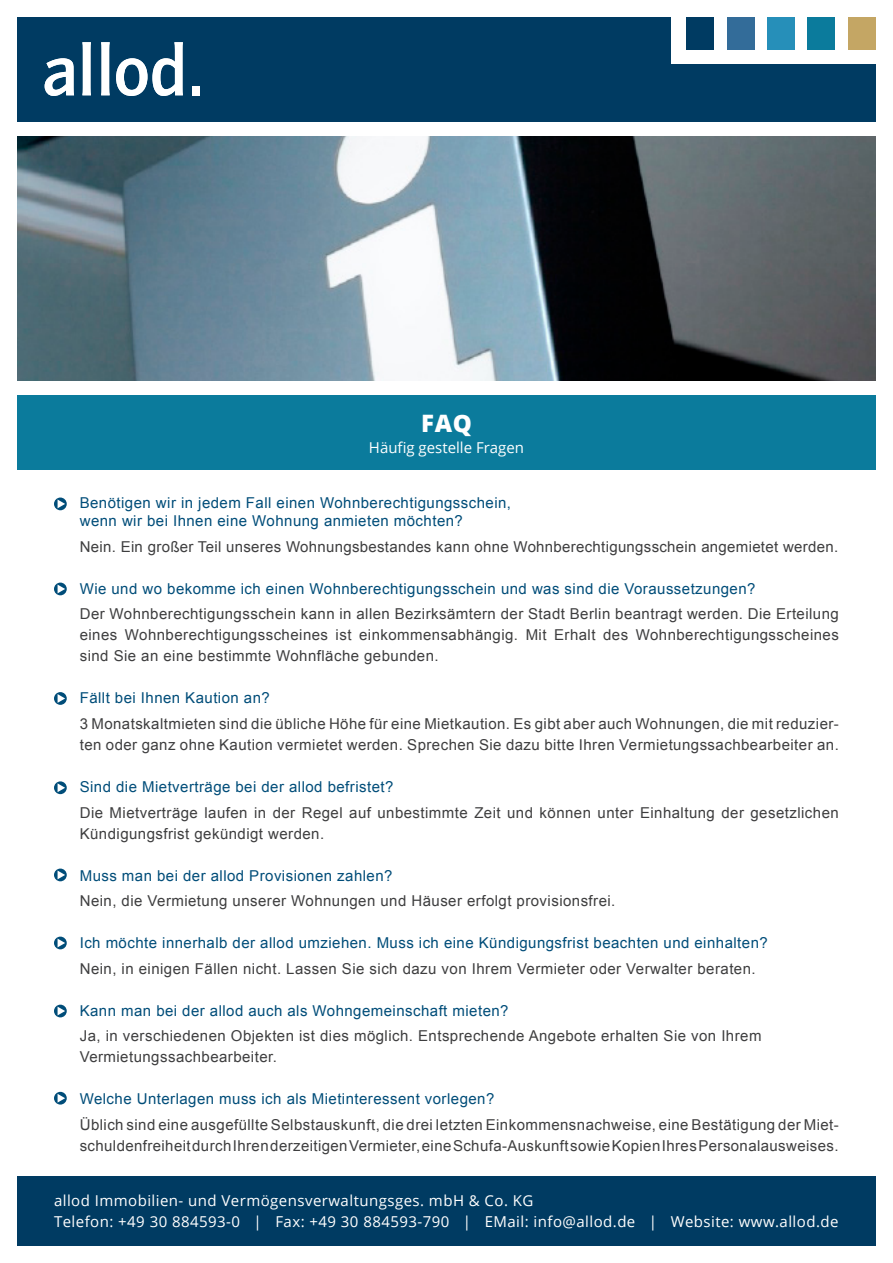
<style>
.page{position:relative;width:893px;height:1263px;background:#fff}
.page>*{position:absolute;margin:0;border:0;box-sizing:border-box;transform-origin:0 0}
.t1{font:800 24px "Open Sans";color:#fff}
.t2{font:15px/21px "Arial";letter-spacing:.03em;color:#3e3e3f}
.t3{font:15px/18px "Arial";letter-spacing:.03em;color:#004d79}
.t4{font:15px/21px "Open Sans";letter-spacing:.03em;color:#fff}
.t5{font:15px "Open Sans";color:#fff}
</style>
<div class="page">
<div style="left:17px;top:17px;width:859px;height:104px;background:#003b62"></div>
<svg style="left:45px;top:42px;width:155px;height:54px"></svg>
<div style="left:192px;top:86px;width:8px;height:9px;background:#fff"></div>
<div style="left:672px;top:17px;width:204px;height:46px;background:#fff"></div>
<div style="left:686px;top:17px;width:27px;height:33px;background:#003b62"></div>
<div style="left:727px;top:17px;width:27px;height:33px;background:#336c99"></div>
<div style="left:767px;top:17px;width:28px;height:33px;background:#268fb9"></div>
<div style="left:807px;top:17px;width:28px;height:33px;background:#0b7b9c"></div>
<div style="left:848px;top:17px;width:28px;height:33px;background:#c4a664"></div>
<img style="left:17px;top:136px;width:859px;height:245px">
<div style="left:17px;top:395px;width:859px;height:75px;background:#0b7b9c"></div>
<div style="left:17px;top:1176px;width:859px;height:70px;background:#003b62"></div>
<svg style="left:54px;top:497px;width:13px;height:13px"></svg>
<svg style="left:54px;top:583px;width:13px;height:12px"></svg>
<svg style="left:54px;top:692px;width:13px;height:13px"></svg>
<svg style="left:54px;top:781px;width:13px;height:13px"></svg>
<svg style="left:54px;top:868px;width:13px;height:13px"></svg>
<svg style="left:54px;top:936px;width:13px;height:13px"></svg>
<svg style="left:54px;top:1005px;width:13px;height:12px"></svg>
<svg style="left:54px;top:1092px;width:13px;height:12px"></svg>
<h1 class="t1" style="left:421px;top:405px;width:52px">FAQ</h1>
<p class="t5" style="left:369px;top:437px;width:157px">Häufig gestelle Fragen</p>
<p class="t3" style="left:80px;top:494px;width:433px">Benötigen wir in jedem Fall einen Wohnberechtigungsschein, wenn wir bei Ihnen eine Wohnung anmieten möchten?</p>
<p class="t2" style="left:80px;top:536px;width:760px">Nein. Ein großer Teil unseres Wohnungsbestandes kann ohne Wohnberechtigungsschein angemietet werden.</p>
<p class="t3" style="left:80px;top:580px;width:677px">Wie und wo bekomme ich einen Wohnberechtigungsschein und was sind die Voraussetzungen?</p>
<p class="t2" style="left:80px;top:604px;width:761px;text-align:justify">Der Wohnberechtigungsschein kann in allen Bezirksämtern der Stadt Berlin beantragt werden. Die Erteilung eines Wohnberechtigungsscheines ist einkommensabhängig. Mit Erhalt des Wohnberechtigungsscheines sind Sie an eine bestimmte Wohnfläche gebunden.</p>
<p class="t3" style="left:80px;top:689px;width:192px">Fällt bei Ihnen Kaution an?</p>
<p class="t2" style="left:80px;top:713px;width:761px">3 Monatskaltmieten sind die übliche Höhe für eine Mietkaution. Es gibt aber auch Wohnungen, die mit reduzier&shy;ten oder ganz ohne Kaution vermietet werden. Sprechen Sie dazu bitte Ihren Vermietungssachbearbeiter an.</p>
<p class="t3" style="left:80px;top:778px;width:315px">Sind die Mietverträge bei der allod befristet?</p>
<p class="t2" style="left:80px;top:802px;width:761px">Die Mietverträge laufen in der Regel auf unbestimmte Zeit und können unter Einhaltung der gesetzlichen<br>Kündigungsfrist gekündigt werden.</p>
<p class="t3" style="left:80px;top:866px;width:314px">Muss man bei der allod Provisionen zahlen?</p>
<p class="t2" style="left:80px;top:890px;width:537px">Nein, die Vermietung unserer Wohnungen und Häuser erfolgt provisionsfrei.</p>
<p class="t3" style="left:80px;top:934px;width:690px">Ich möchte innerhalb der allod umziehen. Muss ich eine Kündigungsfrist beachten und einhalten?</p>
<p class="t2" style="left:80px;top:958px;width:677px">Nein, in einigen Fällen nicht. Lassen Sie sich dazu von Ihrem Vermieter oder Verwalter beraten.</p>
<p class="t3" style="left:80px;top:1001px;width:430px">Kann man bei der allod auch als Wohngemeinschaft mieten?</p>
<p class="t2" style="left:80px;top:1025px;width:683px">Ja, in verschiedenen Objekten ist dies möglich. Entsprechende Angebote erhalten Sie von Ihrem<br>Vermietungssachbearbeiter.</p>
<p class="t3" style="left:80px;top:1090px;width:416px">Welche Unterlagen muss ich als Mietinteressent vorlegen?</p>
<p class="t2" style="left:80px;top:1114px;width:761px">Üblich sind eine ausgefüllte Selbstauskunft, die drei letzten Einkommensnachweise, eine Bestätigung der Miet&shy;schuldenfreiheit durch Ihren derzeitigen Vermieter, eine Schufa-Auskunft sowie Kopien Ihres Personalausweises.</p>
<p class="t4" style="left:54px;top:1190px;width:786px">allod Immobilien- und Vermögensverwaltungsges. mbH &amp; Co. KG<br>Telefon: +49 30 884593-0 | Fax: +49 30 884593-790 | EMail: info@allod.de | Website: www.allod.de</p>
</div>
